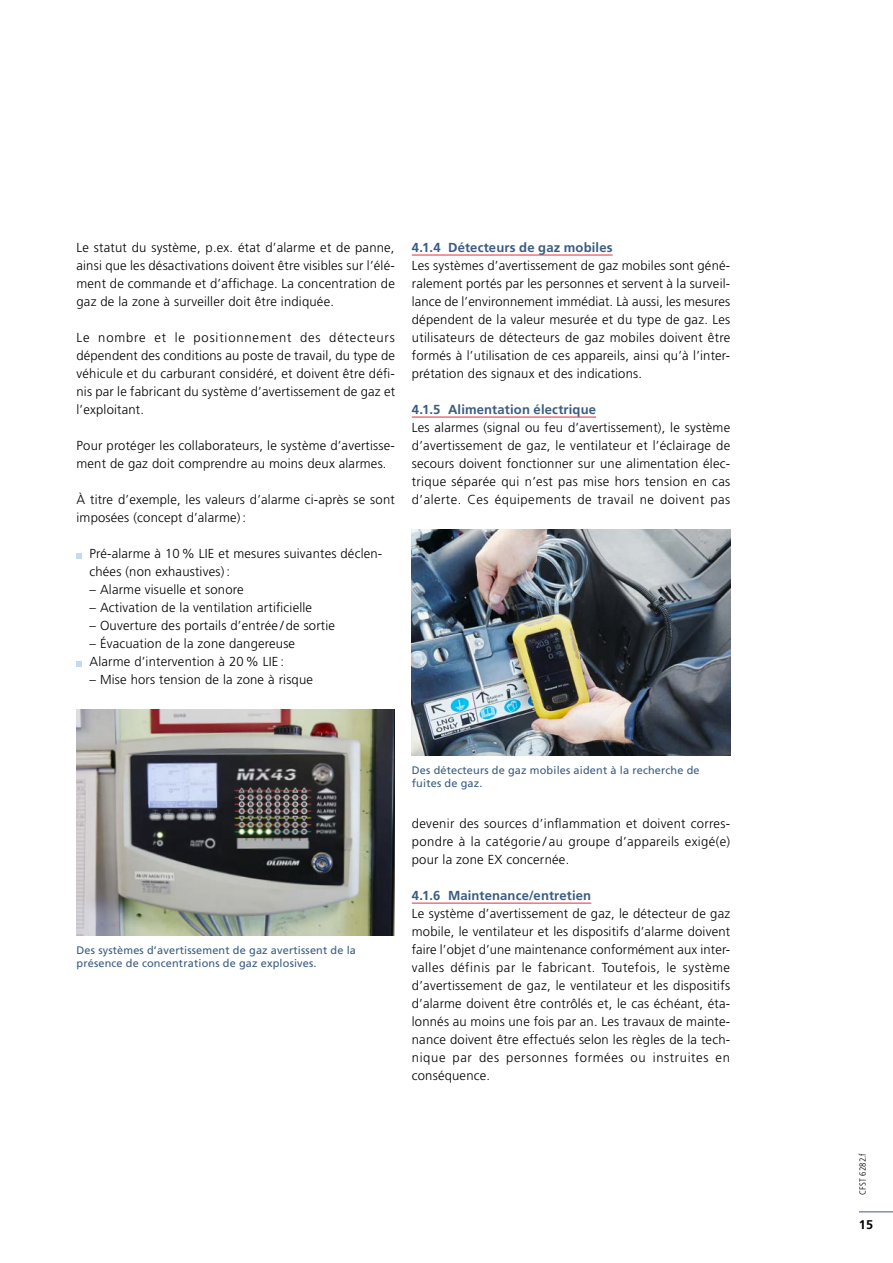
<style>
.page{position:relative;width:893px;height:1263px;background:#fff}
.page>*{position:absolute;margin:0;border:0;box-sizing:border-box;transform-origin:0 0}
.t1{font:300 13.05px/18px "Frutiger LT Std";letter-spacing:.015em;color:#000;text-align:justify}
.t2{font:700 13.05px "Frutiger LT Std";letter-spacing:.01em;color:#3a5c81}
.t3{font:700 12.6px "Frutiger LT Std";color:#000}
.t4{font:10.95px/13.2px "Frutiger LT Std";letter-spacing:.015em;color:#3a5c81}
.t5{font:300 condensed 9px "Frutiger LT Std";letter-spacing:.015em;color:#000}
</style>
<div class="page">
<svg style="left:77px;top:553px;width:5px;height:5px"></svg>
<svg style="left:77px;top:661px;width:5px;height:5px"></svg>
<img style="left:77px;top:709px;width:318px;height:226px">
<hr style="left:412px;top:255px;width:201px;height:1px;background:#e62f39">
<hr style="left:412px;top:417px;width:184px;height:1px;background:#e62f39">
<hr style="left:412px;top:903px;width:179px;height:1px;background:#e62f39">
<img style="left:412px;top:530px;width:318px;height:225px">
<hr style="left:859px;top:1211px;width:34px;height:1px;background:#3a5c81">
<p class="t1" style="left:77px;top:239px;width:320px">Le statut du système, p.ex. état d’alarme et de panne, ainsi que les désactivations doivent être visibles sur l’élé&shy;ment de commande et d’affichage. La concentration de gaz de la zone à surveiller doit être indiquée.</p>
<p class="t1" style="left:77px;top:329px;width:320px">Le nombre et le positionnement des détecteurs dépendent des conditions au poste de travail, du type de véhicule et du carburant considéré, et doivent être défi&shy;nis par le fabricant du système d’avertissement de gaz et l’exploitant.</p>
<p class="t1" style="left:77px;top:437px;width:320px">Pour protéger les collaborateurs, le système d’avertisse&shy;ment de gaz doit comprendre au moins deux alarmes.</p>
<p class="t1" style="left:77px;top:491px;width:320px">À titre d’exemple, les valeurs d’alarme ci-après se sont imposées (concept d’alarme) :</p>
<p class="t1" style="left:89px;top:545px;width:294px">Pré-alarme à 10 % LIE et mesures suivantes déclen&shy;chées (non exhaustives) :</p>
<p class="t1" style="left:89px;top:581px;width:156px">– Alarme visuelle et sonore</p>
<p class="t1" style="left:89px;top:599px;width:224px">– Activation de la ventilation artificielle</p>
<p class="t1" style="left:89px;top:617px;width:247px">– Ouverture des portails d’entrée / de sortie</p>
<p class="t1" style="left:89px;top:635px;width:207px">– Évacuation de la zone dangereuse<br>Alarme d’intervention à 20 % LIE :</p>
<p class="t1" style="left:89px;top:671px;width:225px">– Mise hors tension de la zone à risque</p>
<p class="t2" style="left:412px;top:240px;width:202px">4.1.4 Détecteurs de gaz mobiles</p>
<p class="t1" style="left:412px;top:257px;width:320px">Les systèmes d’avertissement de gaz mobiles sont géné&shy;ralement portés par les personnes et servent à la surveil&shy;lance de l’environnement immédiat. Là aussi, les mesures dépendent de la valeur mesurée et du type de gaz. Les utilisateurs de détecteurs de gaz mobiles doivent être formés à l’utilisation de ces appareils, ainsi qu’à l’inter&shy;prétation des signaux et des indications.</p>
<p class="t2" style="left:412px;top:402px;width:186px">4.1.5 Alimentation électrique</p>
<p class="t1" style="left:412px;top:419px;width:320px">Les alarmes (signal ou feu d’avertissement), le système d’avertissement de gaz, le ventilateur et l’éclairage de secours doivent fonctionner sur une alimentation élec&shy;trique séparée qui n’est pas mise hors tension en cas d’alerte. Ces équipements de travail ne doivent pas</p>
<p class="t4" style="left:77px;top:944px;width:281px">Des systèmes d’avertissement de gaz avertissent de la présence de concentrations de gaz explosives.</p>
<p class="t4" style="left:412px;top:764px;width:289px">Des détecteurs de gaz mobiles aident à la recherche de fuites de gaz.</p>
<p class="t1" style="left:412px;top:815px;width:320px">devenir des sources d’inflammation et doivent corres&shy;pondre à la catégorie / au groupe d’appareils exigé(e) pour la zone EX concernée.</p>
<p class="t2" style="left:412px;top:888px;width:181px">4.1.6 Maintenance/entretien</p>
<p class="t1" style="left:412px;top:905px;width:320px">Le système d’avertissement de gaz, le détecteur de gaz mobile, le ventilateur et les dispositifs d’alarme doivent faire l’objet d’une maintenance conformément aux inter&shy;valles définis par le fabricant. Toutefois, le système d’avertissement de gaz, le ventilateur et les dispositifs d’alarme doivent être contrôlés et, le cas échéant, éta&shy;lonnés au moins une fois par an. Les travaux de mainte&shy;nance doivent être effectués selon les règles de la tech&shy;nique par des personnes formées ou instruites en conséquence.</p>
<p class="t5" style="left:857px;top:1195px;width:43px;rotate:-90deg">CFST 6282.f</p>
<p class="t3" style="left:859px;top:1218px;width:16px">15</p>
</div>
